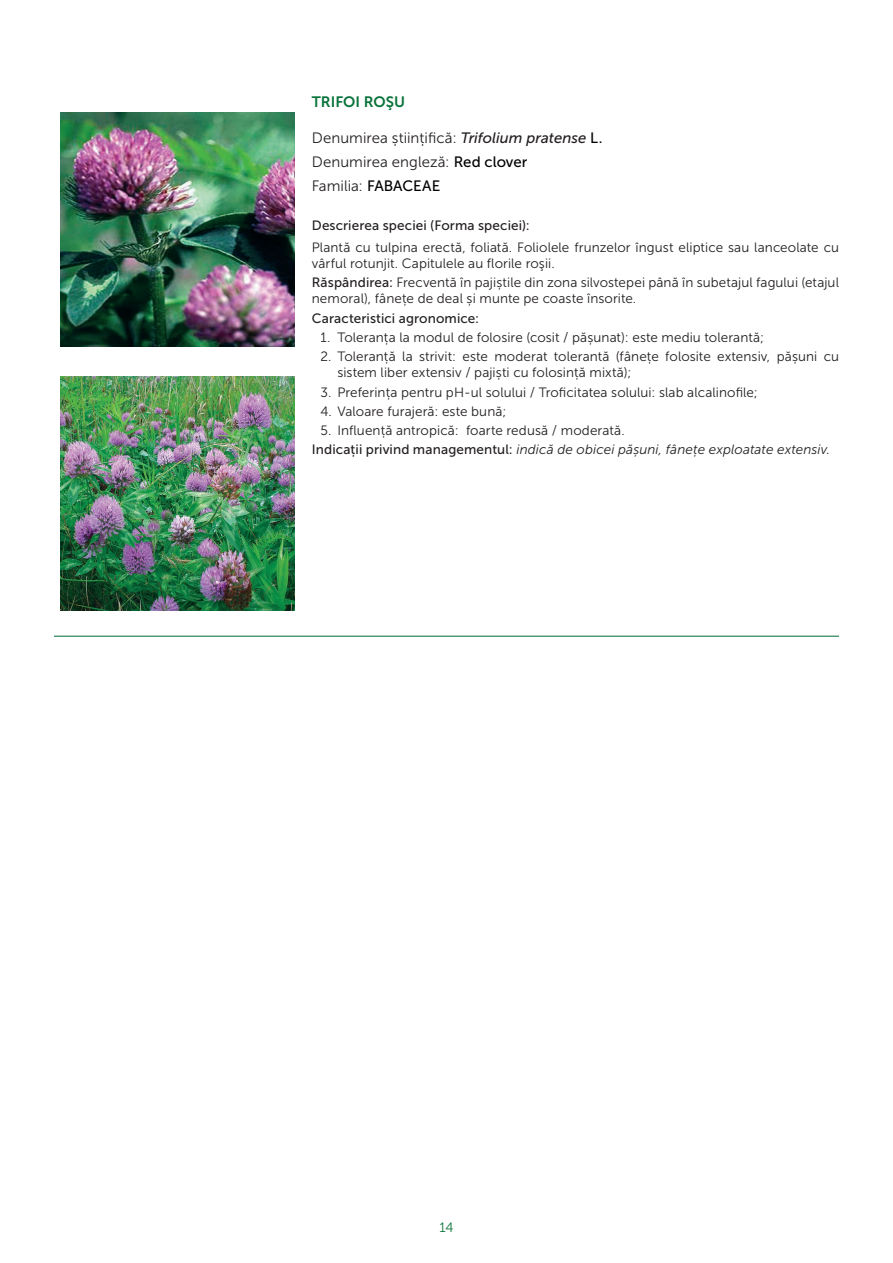
<style>
.page{position:relative;width:893px;height:1263px;background:#fff}
.page>*{position:absolute;margin:0;border:0;box-sizing:border-box;transform-origin:0 0}
.Flower_Desc_Body{font:15px "Museo Sans 300";color:#231f20}
.Flower_Title{font:15px "Museo Sans 700";color:#0a733b}
.Flower_Desc_Title{font:13.5px/16.2px "Museo Sans 300";letter-spacing:.005em;color:#231f20}
.Flower_Desc_Body-2{font:13.5px/16.2px "Museo Sans 300";letter-spacing:.005em;color:#231f20}
.Flower_Desc_Title-2{font:italic 13.5px "Museo Sans 300";letter-spacing:.01em;color:#231f20}
.Flower_Desc_Title-3{font:13.5px "Museo Sans 500";letter-spacing:.01em;color:#231f20}
.t1{font:13.5px "Museo Sans 300";color:#0a733b}
.s1{font-family:"Museo Sans 500";font-style:italic}
.s2{font-family:"Museo Sans 500";color:#000}
.s3{font-family:"Museo Sans 500"}
.s4{font-family:"Museo Sans 500";font-style:normal}
</style>
<div class="page">
<hr style="left:54px;top:636px;width:785px;height:1px;background:#0a733b">
<img style="left:61px;top:112px;width:234px;height:234px">
<img style="left:61px;top:376px;width:234px;height:234px">
<p class="Flower_Title" style="left:312px;top:94px;width:95px">TRIFOI ROŞU</p>
<p class="Flower_Desc_Body" style="left:312px;top:130px;width:292px">Denumirea științifică: <span class="s1">Trifolium pratense</span> <span class="s2">L.</span></p>
<p class="Flower_Desc_Body" style="left:312px;top:154px;width:217px">Denumirea engleză: <span class="s2">Red clover</span></p>
<p class="Flower_Desc_Body" style="left:312px;top:178px;width:130px">Familia: <span class="s2">FABACEAE</span></p>
<p class="Flower_Desc_Title-3" style="left:312px;top:218px;width:220px">Descrierea speciei (Forma speciei):</p>
<p class="Flower_Desc_Body-2" style="left:312px;top:239px;width:529px">Plantă cu tulpina erectă, foliată. Foliolele frunzelor îngust eliptice sau lanceolate cu vârful rotunjit. Capitulele au florile roşii.</p>
<p class="Flower_Desc_Title" style="left:312px;top:275px;width:529px"><span class="s3">Răspândirea:</span> Frecventă în pajiștile din zona silvostepei până în subetajul fagului (etajul nemoral), fânețe de deal și munte pe coaste însorite.</p>
<p class="Flower_Desc_Title-3" style="left:312px;top:311px;width:169px">Caracteristici agronomice:</p>
<p class="Flower_Desc_Title" style="left:320px;top:329px;width:445px">1. Toleranța la modul de folosire (cosit / pășunat): este mediu tolerantă;</p>
<p class="Flower_Desc_Title" style="left:337px;top:348px;width:503px;text-indent:-17px">2. Toleranță la strivit: este moderat tolerantă (fânețe folosite extensiv, pășuni cu sistem liber extensiv / pajiști cu folosință mixtă);</p>
<p class="Flower_Desc_Title" style="left:320px;top:384px;width:439px">3. Preferința pentru pH-ul solului / Troficitatea solului: slab alcalinofile;</p>
<p class="Flower_Desc_Title" style="left:320px;top:403px;width:187px">4. Valoare furajeră: este bună;</p>
<p class="Flower_Desc_Title" style="left:320px;top:422px;width:306px">5. Influență antropică: foarte redusă / moderată.</p>
<p class="Flower_Desc_Title-2" style="left:312px;top:442px;width:520px"><span class="s4">Indicații privind managementul:</span> indică de obicei pășuni, fânețe exploatate extensiv.</p>
<p class="t1" style="left:439px;top:1220px;width:16px">14</p>
</div>
